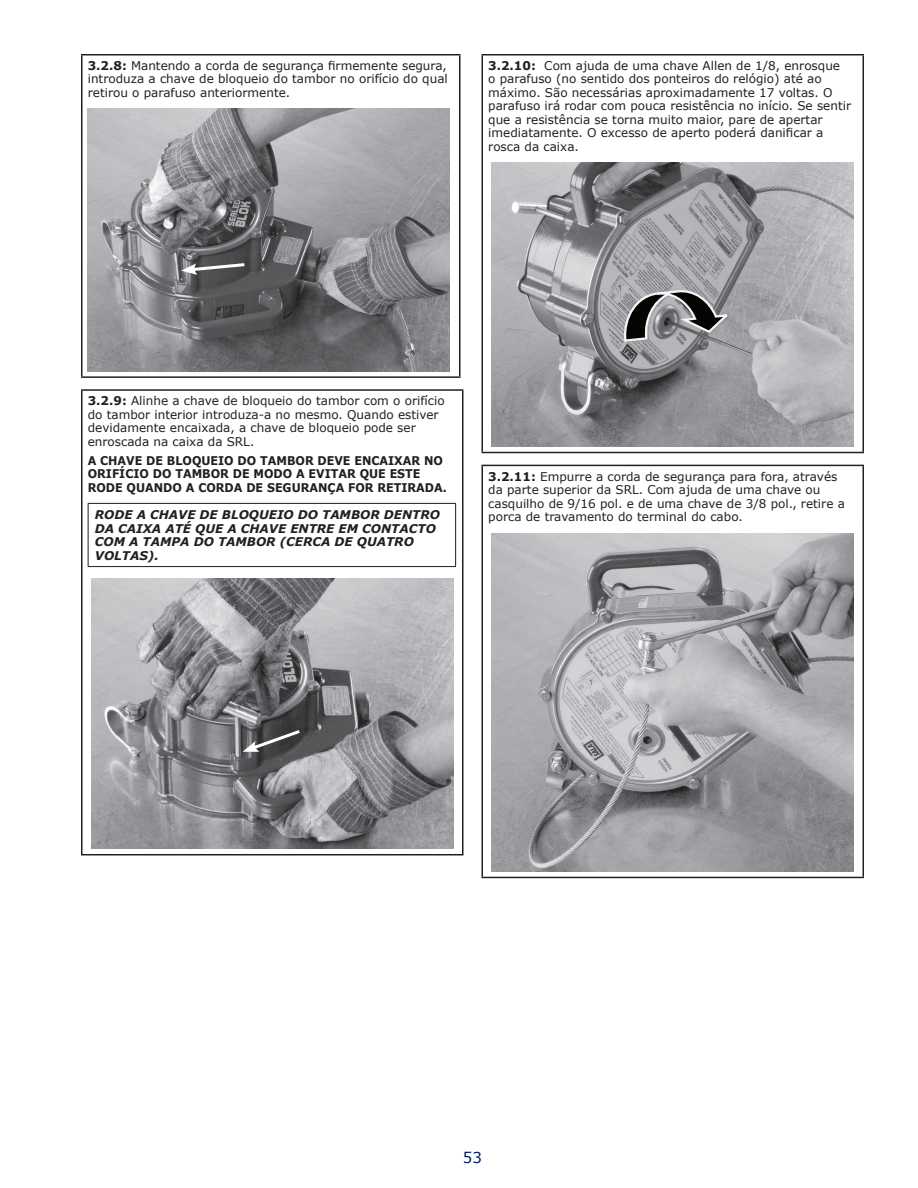
<style>
.page{position:relative;width:918px;height:1188px;background:#fff}
.page>*{position:absolute;margin:0;border:0;box-sizing:border-box;transform-origin:0 0}
.t1{font:15px "Verdana";color:#011c5a}
.t2{font:12px/13.5px "Verdana";color:#231f20}
.t3{font:700 12px/13.5px "Verdana";color:#231f20;scale:.93 1}
.t4{font:italic 700 12px/13.5px "Verdana";color:#231f20}
.s1{font-weight:700}
</style>
<div class="page">
<hr style="left:81px;top:54px;width:379px;height:2px;background:#231f20">
<hr style="left:81px;top:56px;width:1px;height:47px;background:#231f20">
<hr style="left:459px;top:56px;width:1px;height:47px;background:#231f20">
<hr style="left:81px;top:103px;width:1px;height:273px;background:#231f20">
<hr style="left:459px;top:103px;width:1px;height:273px;background:#231f20">
<hr style="left:81px;top:376px;width:379px;height:2px;background:#231f20">
<img style="left:88px;top:109px;width:362px;height:262px">
<svg style="left:181px;top:261px;width:67px;height:14px"></svg>
<hr style="left:81px;top:389px;width:383px;height:2px;background:#231f20">
<hr style="left:81px;top:391px;width:1px;height:182px;background:#231f20">
<hr style="left:462px;top:391px;width:2px;height:182px;background:#231f20">
<hr style="left:81px;top:573px;width:1px;height:281px;background:#231f20">
<hr style="left:462px;top:573px;width:2px;height:281px;background:#231f20">
<hr style="left:81px;top:854px;width:383px;height:1px;background:#231f20">
<hr style="left:88px;top:503px;width:368px;height:1px;background:#231f20">
<hr style="left:88px;top:504px;width:1px;height:62px;background:#231f20">
<hr style="left:455px;top:504px;width:1px;height:62px;background:#231f20">
<hr style="left:88px;top:566px;width:368px;height:1px;background:#231f20">
<img style="left:91px;top:579px;width:362px;height:270px">
<svg style="left:243px;top:728px;width:60px;height:24px"></svg>
<hr style="left:482px;top:54px;width:382px;height:2px;background:#231f20">
<hr style="left:482px;top:56px;width:1px;height:101px;background:#231f20">
<hr style="left:862px;top:56px;width:2px;height:101px;background:#231f20">
<hr style="left:482px;top:157px;width:1px;height:295px;background:#231f20">
<hr style="left:862px;top:157px;width:2px;height:295px;background:#231f20">
<hr style="left:482px;top:452px;width:382px;height:1px;background:#231f20">
<img style="left:492px;top:163px;width:362px;height:284px">
<svg style="left:618px;top:284px;width:110px;height:60px;background:#808182"></svg>
<hr style="left:482px;top:465px;width:382px;height:1px;background:#231f20">
<hr style="left:482px;top:466px;width:1px;height:61px;background:#231f20">
<hr style="left:862px;top:466px;width:2px;height:61px;background:#231f20">
<hr style="left:482px;top:527px;width:1px;height:350px;background:#231f20">
<hr style="left:862px;top:527px;width:2px;height:350px;background:#231f20">
<hr style="left:482px;top:877px;width:382px;height:1px;background:#231f20">
<img style="left:492px;top:533px;width:362px;height:338px">
<p class="t2" style="left:88px;top:58px;width:362px;text-align:justify"><span class="s1">3.2.8:</span> Mantendo a corda de segurança firmemente segura, introduza a chave de bloqueio do tambor no orifício do qual retirou o parafuso anteriormente.</p>
<p class="t2" style="left:488px;top:58px;width:364px"><span class="s1">3.2.10:</span> Com ajuda de uma chave Allen de 1/8, enrosque<br>o parafuso (no sentido dos ponteiros do relógio) até ao máximo. São necessárias aproximadamente 17 voltas. O parafuso irá rodar com pouca resistência no início. Se sentir que a resistência se torna muito maior, pare de apertar imediatamente. O excesso de aperto poderá danificar a rosca da caixa.</p>
<p class="t2" style="left:88px;top:394px;width:359px"><span class="s1">3.2.9:</span> Alinhe a chave de bloqueio do tambor com o orifício do tambor interior introduza-a no mesmo. Quando estiver devidamente encaixada, a chave de bloqueio pode ser enroscada na caixa da SRL.</p>
<p class="t3" style="left:88px;top:453px;width:388px">A CHAVE DE BLOQUEIO DO TAMBOR DEVE ENCAIXAR NO<br>ORIFÍCIO DO TAMBOR DE MODO A EVITAR QUE ESTE<br>RODE QUANDO A CORDA DE SEGURANÇA FOR RETIRADA.</p>
<p class="t4" style="left:95px;top:508px;width:347px">RODE A CHAVE DE BLOQUEIO DO TAMBOR DENTRO<br>DA CAIXA ATÉ QUE A CHAVE ENTRE EM CONTACTO<br>COM A TAMPA DO TAMBOR (CERCA DE QUATRO<br>VOLTAS).</p>
<p class="t2" style="left:488px;top:469px;width:358px"><span class="s1">3.2.11:</span> Empurre a corda de segurança para fora, através da parte superior da SRL. Com ajuda de uma chave ou casquilho de 9/16 pol. e de uma chave de 3/8 pol., retire a porca de travamento do terminal do cabo.</p>
<p class="t1" style="left:463px;top:1148px;width:21px">53</p>
</div>
